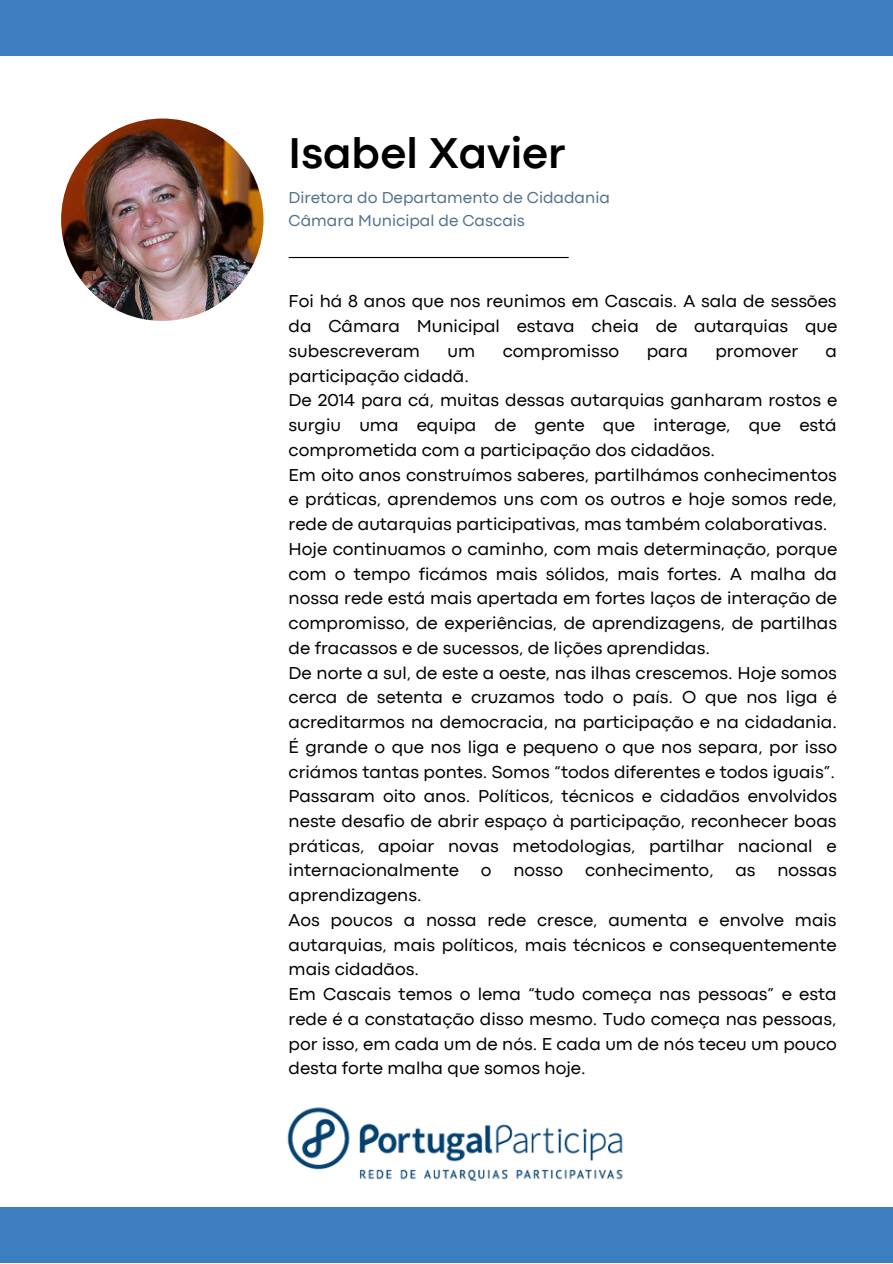
<style>
.page{position:relative;width:893px;height:1264px;background:#fff}
.page>*{position:absolute;margin:0;border:0;box-sizing:border-box;transform-origin:0 0}
.t1{font:700 45px "Codec Pro";color:#000}
.t2{font:18px/24.8px "Codec Pro";color:#000;text-align:justify}
.t3{font:16.5px/23.5px "Codec Pro";color:#52718d}
</style>
<div class="page">
<img style="left:61px;top:118px;width:202px;height:203px;border-radius:50%">
<div style="left:0;top:1207px;width:892px;height:55px;background:#3d7ec1"></div>
<hr style="left:288px;top:257px;width:280px;height:1px;background:#000">
<div style="left:0;top:0;width:892px;height:55px;background:#3d7ec1"></div>
<img style="left:287px;top:1107px;width:336px;height:75px">
<h1 class="t1" style="left:288px;top:137px;width:278px">Isabel Xavier</h1>
<p class="t3" style="left:288px;top:186px;width:323px">Diretora do Departamento de Cidadania<br>Câmara Municipal de Cascais</p>
<p class="t2" style="left:288px;top:290px;width:550px">Foi há 8 anos que nos reunimos em Cascais. A sala de sessões da Câmara Municipal estava cheia de autarquias que subescreveram</p>
<p class="t2" style="left:447px;top:340px;width:29px">um</p>
<p class="t2" style="left:502px;top:340px;width:118px">compromisso</p>
<p class="t2" style="left:646px;top:340px;width:43px">para</p>
<p class="t2" style="left:715px;top:340px;width:84px">promover</p>
<p class="t2" style="left:825px;top:340px;width:13px">a</p>
<p class="t2" style="left:288px;top:364px;width:550px;text-align:left">participação cidadã.<br>De 2014 para cá, muitas dessas autarquias ganharam rostos e surgiu uma equipa de gente que interage, que está comprometida com a participação dos cidadãos.<br>Em oito anos construímos saberes, partilhámos conhecimentos e práticas, aprendemos uns com os outros e hoje somos rede, rede de autarquias participativas, mas também colaborativas.<br>Hoje continuamos o caminho, com mais determinação, porque com o tempo ficámos mais sólidos, mais fortes. A malha da nossa rede está mais apertada em fortes laços de interação de compromisso, de experiências, de aprendizagens, de partilhas de fracassos e de sucessos, de lições aprendidas.<br>De norte a sul, de este a oeste, nas ilhas crescemos. Hoje somos cerca de setenta e cruzamos todo o país. O que nos liga é acreditarmos na democracia, na participação e na cidadania.<br>É grande o que nos liga e pequeno o que nos separa, por isso criámos tantas pontes. Somos “todos diferentes e todos iguais”.<br>Passaram oito anos. Políticos, técnicos e cidadãos envolvidos neste desafio de abrir espaço à participação, reconhecer boas práticas, apoiar novas metodologias, partilhar nacional e internacionalmente o nosso conhecimento, as nossas aprendizagens.<br>Aos poucos a nossa rede cresce, aumenta e envolve mais autarquias, mais políticos, mais técnicos e consequentemente mais cidadãos.<br>Em Cascais temos o lema “tudo começa nas pessoas” e esta rede é a constatação disso mesmo. Tudo começa nas pessoas, por isso, em cada um de nós. E cada um de nós teceu um pouco desta forte malha que somos hoje.</p>
</div>
